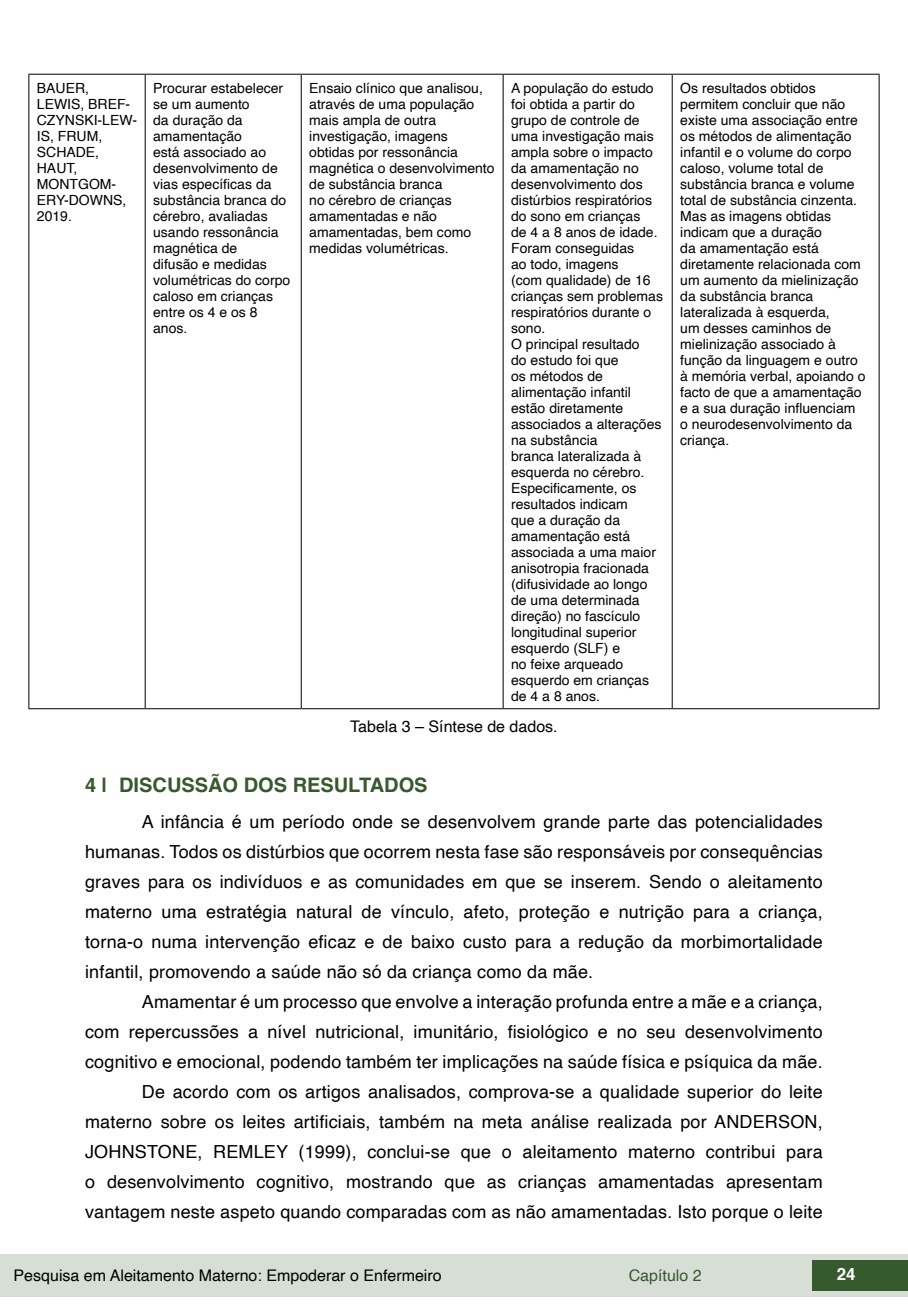
<style>
.page{position:relative;width:908px;height:1304px;background:#fff}
.page>*{position:absolute;margin:0;border:0;box-sizing:border-box;transform-origin:0 0}
.t1{font:700 20px "Helvetica";color:#36592e}
.t2{font:18px/30px "Helvetica";letter-spacing:.01em;color:#000;text-align:justify}
.t3{font:700 16.8px "Helvetica";color:#fff}
.t4{font:16px "Helvetica";color:#000}
.t5{font:16px "Helvetica";color:#36592e}
.t6{font:14px/16px "Helvetica";color:#000}
</style>
<div class="page">
<div style="left:0;top:1254px;width:906px;height:43px;background:#d7ded5"></div>
<div style="left:812px;top:1261px;width:95px;height:30px;background:#36592e"></div>
<hr style="left:28px;top:74px;width:117px;height:1px;background:#000">
<hr style="left:28px;top:75px;width:1px;height:633px;background:#000">
<hr style="left:145px;top:74px;width:156px;height:1px;background:#000">
<hr style="left:145px;top:75px;width:1px;height:633px;background:#000">
<hr style="left:301px;top:74px;width:202px;height:1px;background:#000">
<hr style="left:300px;top:75px;width:1px;height:633px;background:#000">
<hr style="left:503px;top:74px;width:169px;height:1px;background:#000">
<hr style="left:502px;top:75px;width:1px;height:633px;background:#000">
<hr style="left:672px;top:74px;width:207px;height:1px;background:#000">
<hr style="left:671px;top:75px;width:1px;height:633px;background:#000">
<hr style="left:878px;top:75px;width:1px;height:633px;background:#000">
<hr style="left:28px;top:708px;width:117px;height:1px;background:#000">
<hr style="left:145px;top:708px;width:156px;height:1px;background:#000">
<hr style="left:301px;top:708px;width:202px;height:1px;background:#000">
<hr style="left:503px;top:708px;width:169px;height:1px;background:#000">
<hr style="left:672px;top:708px;width:207px;height:1px;background:#000">
<p class="t6" style="left:37px;top:80px;width:102px">BAUER,<br>LEWIS, BREF-<br>CZYNSKI-LEW-<br>IS, FRUM,<br>SCHADE,<br>HAUT,<br>MONTGOM-<br>ERY-DOWNS,<br>2019.</p>
<p class="t6" style="left:153px;top:80px;width:138px">Procurar estabelecer se um aumento<br>da duração da amamentação<br>está associado ao desenvolvimento de vias específicas da substância branca do cérebro, avaliadas usando ressonância magnética de<br>difusão e medidas volumétricas do corpo caloso em crianças entre os 4 e os 8 anos.</p>
<p class="t6" style="left:309px;top:80px;width:187px">Ensaio clínico que analisou, através de uma população mais ampla de outra investigação, imagens obtidas por ressonância magnética o desenvolvimento de substância branca<br>no cérebro de crianças amamentadas e não amamentadas, bem como medidas volumétricas.</p>
<p class="t6" style="left:511px;top:80px;width:153px">A população do estudo foi obtida a partir do grupo de controle de uma investigação mais ampla sobre o impacto da amamentação no desenvolvimento dos distúrbios respiratórios do sono em crianças<br>de 4 a 8 anos de idade.<br>Foram conseguidas<br>ao todo, imagens<br>(com qualidade) de 16 crianças sem problemas respiratórios durante o sono.<br>O principal resultado<br>do estudo foi que<br>os métodos de alimentação infantil estão diretamente associados a alterações na substância<br>branca lateralizada à esquerda no cérebro.<br>Especificamente, os resultados indicam<br>que a duração da amamentação está associada a uma maior anisotropia fracionada (difusividade ao longo de uma determinada direção) no fascículo longitudinal superior esquerdo (SLF) e<br>no feixe arqueado esquerdo em crianças de 4 a 8 anos.</p>
<p class="t6" style="left:680px;top:80px;width:187px">Os resultados obtidos permitem concluir que não existe uma associação entre os métodos de alimentação infantil e o volume do corpo caloso, volume total de substância branca e volume total de substância cinzenta.<br>Mas as imagens obtidas indicam que a duração<br>da amamentação está diretamente relacionada com um aumento da mielinização da substância branca lateralizada à esquerda,<br>um desses caminhos de mielinização associado à função da linguagem e outro à memória verbal, apoiando o facto de que a amamentação e a sua duração influenciam o neurodesenvolvimento da criança.</p>
<p class="t4" style="left:350px;top:714px;width:209px">Tabela 3 – Síntese de dados.</p>
<h1 class="t1" style="left:85px;top:769px;width:344px">4 | DISCUSSÃO DOS RESULTADOS</h1>
<p class="t2" style="left:85px;top:807px;width:738px;text-indent:57px">A infância é um período onde se desenvolvem grande parte das potencialidades humanas. Todos os distúrbios que ocorrem nesta fase são responsáveis por consequências graves para os indivíduos e as comunidades em que se inserem. Sendo o aleitamento materno uma estratégia natural de vínculo, afeto, proteção e nutrição para a criança, torna-o numa intervenção eficaz e de baixo custo para a redução da morbimortalidade infantil, promovendo a saúde não só da criança como da mãe.</p>
<p class="t2" style="left:85px;top:987px;width:738px;text-align:right">Amamentar é um processo que envolve a interação profunda entre a mãe e a criança,<br>com repercussões a nível nutricional, imunitário, fisiológico e no seu desenvolvimento cognitivo e emocional, podendo também ter implicações na saúde física e psíquica da mãe.<br>De acordo com os artigos analisados, comprova-se a qualidade superior do leite materno sobre os leites artificiais, também na meta análise realizada por ANDERSON, JOHNSTONE, REMLEY (1999), conclui-se que o aleitamento materno contribui para o desenvolvimento cognitivo, mostrando que as crianças amamentadas apresentam vantagem neste aspeto quando comparadas com as não amamentadas. Isto porque o leite</p>
<p class="t4" style="left:14px;top:1263px;width:429px">Pesquisa em Aleitamento Materno: Empoderar o Enfermeiro</p>
<p class="t5" style="left:628px;top:1263px;width:74px">Capítulo 2</p>
<p class="t3" style="left:836px;top:1261px;width:20px">24</p>
</div>
